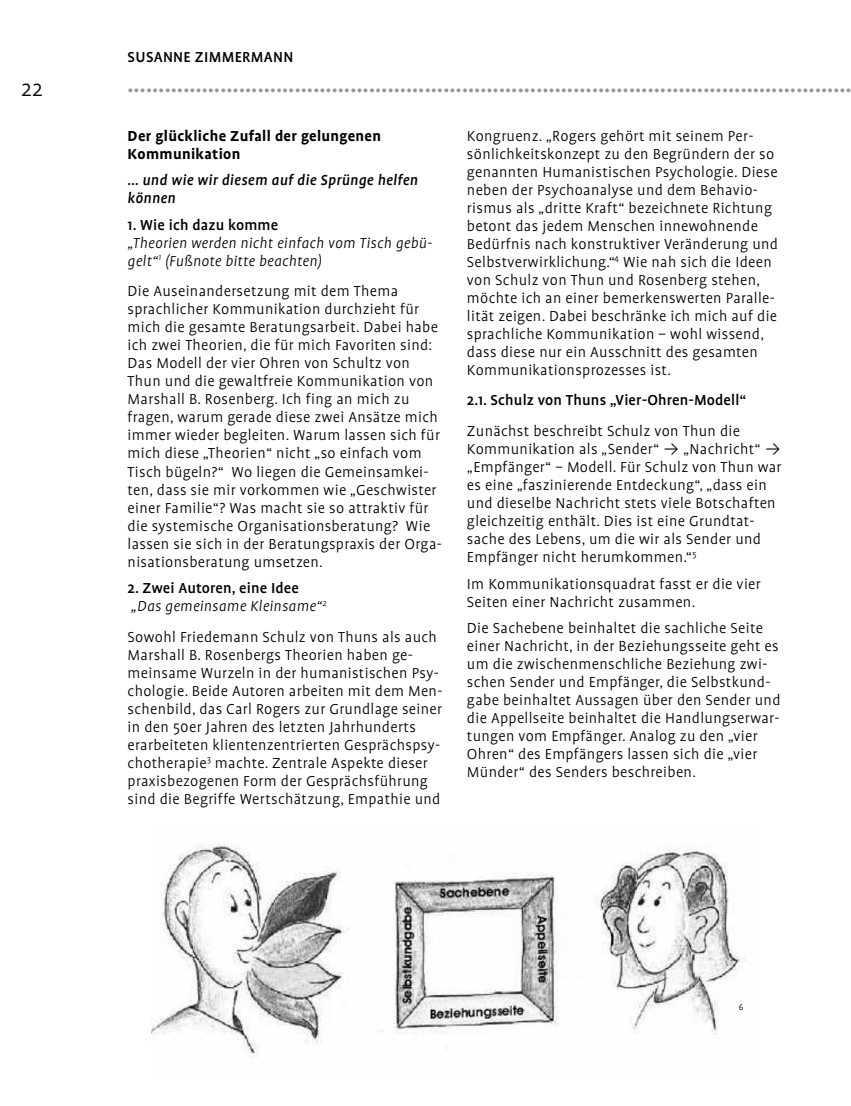
<style>
.page{position:relative;width:851px;height:1106px;background:#fff}
.page>*{position:absolute;margin:0;border:0;box-sizing:border-box;transform-origin:0 0}
.t1{font:300 24px "Profile OT";color:#000}
.t2{font:700 21px "Officina Sans";color:#949597}
.t3{font:300 16.5px/18px "Profile OT";letter-spacing:.02em;color:#000}
.t4{font:italic 300 16.5px/18px "Profile OT";letter-spacing:.02em;color:#000}
.t5{font:500 16.5px "Profile OT";letter-spacing:.01em;color:#000}
.t6{font:700 16.5px/18px "Profile OT";letter-spacing:.02em;color:#000}
.t7{font:italic 500 16.5px/18px "Profile OT";letter-spacing:.02em;color:#000}
.t8{font:300 9.6px "Profile OT";color:#000}
.s1{font-weight:500;font-style:normal}
</style>
<div class="page">
<img style="left:152px;top:844px;width:594px;height:213px">
<p class="t5" style="left:128px;top:49px;width:167px">SUSANNE ZIMMERMANN</p>
<h1 class="t1" style="left:21px;top:77px;width:23px">22</h1>
<p class="t2" style="left:128px;top:73px;width:725px">………………………………………………………………………………………………………</p>
<p class="t6" style="left:128px;top:127px;width:255px">Der glückliche Zufall der gelungenen<br>Kommunikation</p>
<p class="t7" style="left:128px;top:172px;width:292px">… und wie wir diesem auf die Sprünge helfen können</p>
<p class="t5" style="left:128px;top:216px;width:152px">1. Wie ich dazu komme</p>
<p class="t4" style="left:128px;top:234px;width:306px">„Theorien werden nicht einfach vom Tisch gebü&shy;gelt“<sup>1</sup> (Fußnote bitte beachten)</p>
<p class="t3" style="left:128px;top:283px;width:316px">Die Auseinandersetzung mit dem Thema sprachlicher Kommunikation durchzieht für mich die gesamte Beratungsarbeit. Dabei habe ich zwei Theorien, die für mich Favoriten sind:<br>Das Modell der vier Ohren von Schultz von Thun und die gewaltfreie Kommunikation von Marshall B. Rosenberg. Ich fing an mich zu fragen, warum gerade diese zwei Ansätze mich immer wieder begleiten. Warum lassen sich für mich diese „Theorien“ nicht „so einfach vom Tisch bügeln?“ Wo liegen die Gemeinsamkei&shy;ten, dass sie mir vorkommen wie „Geschwister einer Familie“? Was macht sie so attraktiv für die systemische Organisationsberatung? Wie lassen sie sich in der Beratungspraxis der Orga&shy;nisationsberatung umsetzen.</p>
<p class="t4" style="left:128px;top:580px;width:200px"><span class="s1">2. Zwei Autoren, eine Idee </span>„Das gemeinsame Kleinsame“<sup>2</sup></p>
<p class="t3" style="left:128px;top:628px;width:316px">Sowohl Friedemann Schulz von Thuns als auch Marshall B. Rosenbergs Theorien haben ge&shy;meinsame Wurzeln in der humanistischen Psy&shy;chologie. Beide Autoren arbeiten mit dem Men&shy;schenbild, das Carl Rogers zur Grundlage seiner in den 50er Jahren des letzten Jahrhunderts erarbeiteten klientenzentrierten Gesprächspsy&shy;chotherapie<sup>3</sup> machte. Zentrale Aspekte dieser praxisbezogenen Form der Gesprächsführung sind die Begriffe Wertschätzung, Empathie und</p>
<p class="t3" style="left:467px;top:127px;width:312px">Kongruenz. „Rogers gehört mit seinem Per&shy;sönlichkeitskonzept zu den Begründern der so genannten Humanistischen Psychologie. Diese neben der Psychoanalyse und dem Behavio&shy;rismus als „dritte Kraft“ bezeichnete Richtung betont das jedem Menschen innewohnende Bedürfnis nach konstruktiver Veränderung und Selbstverwirklichung.“<sup>4</sup> Wie nah sich die Ideen von Schulz von Thun und Rosenberg stehen, möchte ich an einer bemerkenswerten Paralle&shy;lität zeigen. Dabei beschränke ich mich auf die sprachliche Kommunikation – wohl wissend, dass diese nur ein Ausschnitt des gesamten Kommunikationsprozesses ist.</p>
<p class="t5" style="left:467px;top:392px;width:281px">2.1. Schulz von Thuns „Vier-Ohren-Modell“</p>
<p class="t3" style="left:467px;top:423px;width:316px">Zunächst beschreibt Schulz von Thun die Kommunikation als „Sender“ → „Nachricht“ → „Empfänger“ – Modell. Für Schulz von Thun war es eine „faszinierende Entdeckung“, „dass ein und dieselbe Nachricht stets viele Botschaften gleichzeitig enthält. Dies ist eine Grundtat&shy;sache des Lebens, um die wir als Sender und Empfänger nicht herumkommen.“<sup>5</sup></p>
<p class="t3" style="left:467px;top:575px;width:295px">Im Kommunikationsquadrat fasst er die vier<br>Seiten einer Nachricht zusammen.</p>
<p class="t3" style="left:467px;top:620px;width:315px">Die Sachebene beinhaltet die sachliche Seite einer Nachricht, in der Beziehungsseite geht es um die zwischenmenschliche Beziehung zwi&shy;schen Sender und Empfänger, die Selbstkund&shy;gabe beinhaltet Aussagen über den Sender und die Appellseite beinhaltet die Handlungserwar&shy;tungen vom Empfänger. Analog zu den „vier Ohren“ des Empfängers lassen sich die „vier Münder“ des Senders beschreiben.</p>
<p class="t8" style="left:738px;top:1002px;width:6px">6</p>
</div>
